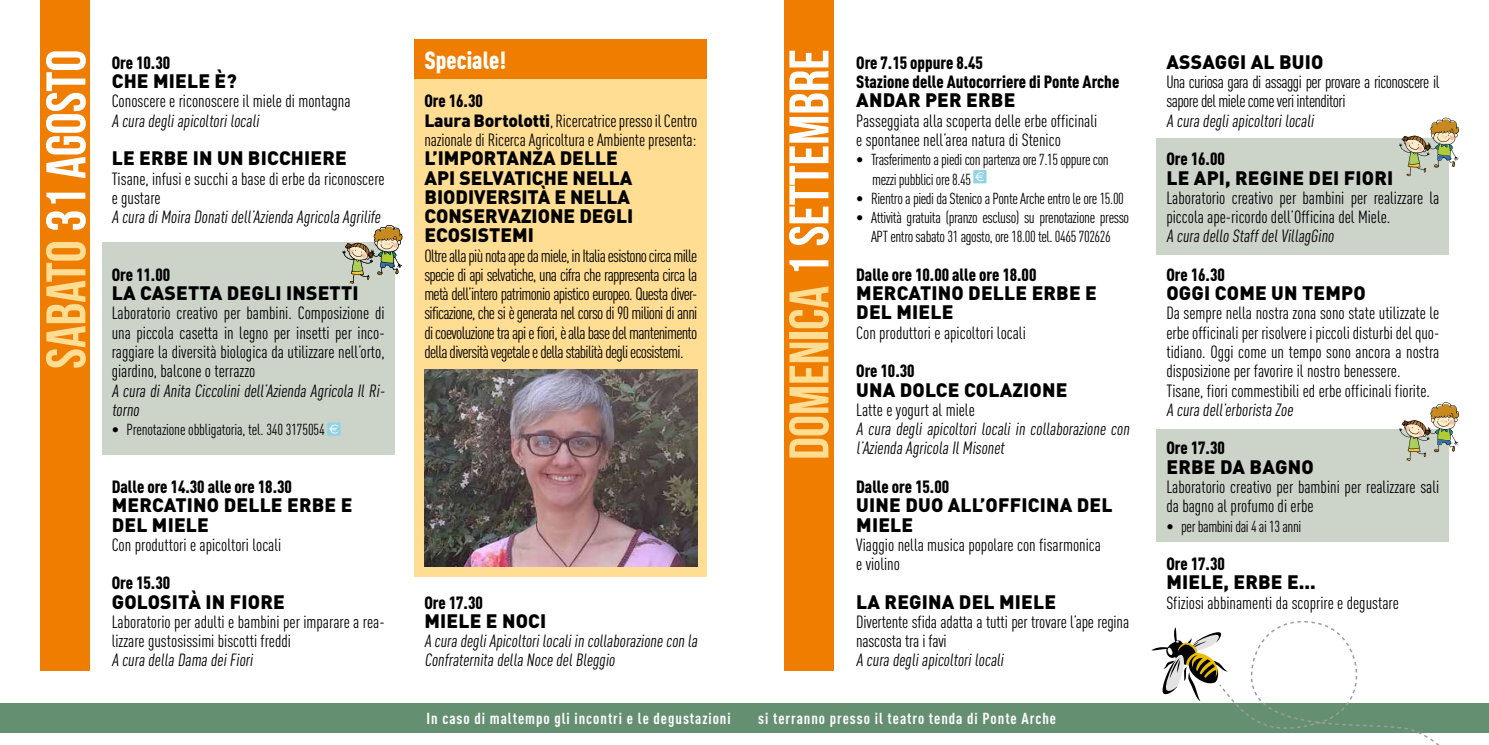
<style>
.page{position:relative;width:1489px;height:745px;background:#fff}
.page>*{position:absolute;margin:0;border:0;box-sizing:border-box;transform-origin:0 0}
.t1{font:55.65px "Bebas Neue";color:#fff}
.t2{font:24.5px "DIN Cond Black Alternate";color:#fff}
.t3{font:900 19.25px/19.2px "DIN Pro";letter-spacing:.01em;color:#000}
.t4{font:17.5px/19.2px "DIN Cond";color:#000}
.t5{font:900 17.5px/19.2px "DIN Cond";color:#000}
.t6{font:17.5px/19.2px "DIN Cond";letter-spacing:-.03em;color:#000}
.t7{font:15.75px/19.2px "DIN Cond";letter-spacing:-.025em;color:#000}
.t8{font:700 15.75px "DIN Cond";letter-spacing:.06em;color:#fff}
.s1{color:#ffdd93}
.s2{font-weight:900}
.s3{font-family:"DIN Pro";font-weight:900}
</style>
<div class="page">
<div style="left:40px;top:0;width:49px;height:670px;background:#ef7d00"></div>
<div style="left:784px;top:0;width:49px;height:670px;background:#ef7d00"></div>
<div style="left:102px;top:242px;width:292px;height:212px;background:#ccd4ca"></div>
<div style="left:1156px;top:138px;width:293px;height:116px;background:#ccd4ca"></div>
<div style="left:1156px;top:428px;width:293px;height:113px;background:#ccd4ca"></div>
<svg style="left:342px;top:225px;width:61px;height:58px"></svg>
<div style="left:414px;top:40px;width:293px;height:536px;background:#ffdd93"></div>
<img style="left:424px;top:369px;width:273px;height:197px">
<div style="left:414px;top:39px;width:293px;height:39px;background:#ef7d00"></div>
<svg style="left:1399px;top:117px;width:60px;height:59px"></svg>
<svg style="left:1398px;top:402px;width:61px;height:58px"></svg>
<div style="left:973px;top:170px;width:13px;height:13px;background:#92d2e5"></div>
<svg style="left:975px;top:172px;width:9px;height:9px"></svg>
<div style="left:327px;top:422px;width:13px;height:13px;background:#92d2e5"></div>
<svg style="left:329px;top:424px;width:9px;height:9px"></svg>
<div style="left:0;top:703px;width:1488px;height:29px;background:#658f71"></div>
<svg style="left:1151px;top:621px;width:326px;height:123px"></svg>
<h1 class="t1" style="left:36px;top:368px;width:320px;rotate:-90deg"><span class="s1">SABATO</span> 31 AGOSTO</h1>
<h1 class="t1" style="left:778px;top:459px;width:412px;rotate:-90deg"><span class="s1">Domenica</span> 1 settembre</h1>
<h2 class="t2" style="left:424px;top:45px;width:83px">Speciale!</h2>
<p class="t4" style="left:424px;top:91px;width:274px"><span class="s2">Ore 16.30<br></span><span class="s3">Laura Bortolotti</span>, Ricercatrice presso il Centro nazionale di Ricerca Agricoltura e Ambiente presenta:</p>
<p class="t3" style="left:424px;top:148px;width:210px">L’IMPORTANZA DELLE<br>API SELVATICHE NELLA<br>BIODIVERSITÀ E NELLA<br>CONSERVAZIONE DEGLI<br>ECOSISTEMI</p>
<p class="t4" style="left:424px;top:245px;width:274px;text-align:justify">Oltre alla più nota ape da miele, in Italia esistono circa mille specie di api selvatiche, una cifra che rappresenta circa la metà dell’intero patrimonio apistico europeo. Questa diver&shy;sificazione, che si è generata nel corso di 90 milioni di anni di coevoluzione tra api e fiori, è alla base del mantenimento della diversità vegetale e della stabilità degli ecosistemi.</p>
<p class="t5" style="left:112px;top:52px;width:60px">Ore 10.30</p>
<p class="t3" style="left:112px;top:71px;width:126px">CHE MIELE È?</p>
<p class="t4" style="left:112px;top:91px;width:240px">Conoscere e riconoscere il miele di montagna<br>A cura degliapicoltorilocali</p>
<p class="t3" style="left:112px;top:148px;width:237px">LE ERBE IN UN BICCHIERE</p>
<p class="t4" style="left:112px;top:168px;width:274px">Tisane, infusi e succhi a base di erbe da riconoscere e gustare<br>A cura diMoira Donatidell’Azienda Agricola Agrilife</p>
<p class="t5" style="left:112px;top:264px;width:60px">Ore 11.00</p>
<p class="t3" style="left:112px;top:282px;width:248px">LA CASETTA DEGLI INSETTI</p>
<p class="t4" style="left:112px;top:303px;width:277px">Laboratorio creativo per bambini. Composizione di una piccola casetta in legno per insetti per inco&shy;raggiare la diversità biologica da utilizzare nell’orto, giardino, balcone o terrazzo<br>A cura di Anita Ciccolini dell’Azienda Agricola Il Ri&shy;torno</p>
<p class="t7" style="left:112px;top:419px;width:214px">• Prenotazione obbligatoria, tel. 340 3175054</p>
<p class="t5" style="left:112px;top:476px;width:182px">Dalle ore 14.30 alle ore 18.30</p>
<p class="t3" style="left:112px;top:494px;width:242px">MERCATINO DELLE ERBE E<br>DEL MIELE</p>
<p class="t4" style="left:112px;top:534px;width:171px">Con produttori e apicoltori locali</p>
<p class="t5" style="left:112px;top:572px;width:60px">Ore 15.30</p>
<p class="t3" style="left:112px;top:590px;width:174px">GOLOSITÀ IN FIORE</p>
<p class="t4" style="left:112px;top:611px;width:274px">Laboratorio per adulti e bambini per imparare a rea&shy;lizzare gustosissimi biscotti freddi<br>A cura della Dama deiFiori</p>
<p class="t5" style="left:424px;top:591px;width:60px">Ore 17.30</p>
<p class="t3" style="left:424px;top:610px;width:123px">MIELE E NOCI</p>
<p class="t4" style="left:424px;top:630px;width:277px">A cura degliApicoltorilocaliin collaborazione con la<br>Confraternita della Noce delBleggio</p>
<p class="t5" style="left:856px;top:52px;width:265px">Ore 7.15 oppure 8.45<br>Stazione delle Autocorriere di Ponte Arche</p>
<p class="t3" style="left:856px;top:90px;width:161px">ANDAR PER ERBE</p>
<p class="t4" style="left:856px;top:111px;width:242px">Passeggiata alla scoperta delle erbe officinali e spontanee nell’area natura di Stenico</p>
<p class="t7" style="left:872px;top:150px;width:238px;text-indent:-16px">• Trasferimento a piedi con partenza ore 7.15 oppure con mezzi pubblici ore 8.45</p>
<p class="t7" style="left:856px;top:188px;width:269px">• Rientro a piedi da Stenico a Ponte Arche entro le ore 15.00</p>
<p class="t7" style="left:856px;top:208px;width:274px;text-align:center">• Attività gratuita (pranzo escluso) su prenotazione presso<br>APT entro sabato 31 agosto, ore 18.00 tel. 0465 702626</p>
<p class="t5" style="left:856px;top:264px;width:182px">Dalle ore 10.00 alle ore 18.00</p>
<p class="t3" style="left:856px;top:282px;width:242px">MERCATINO DELLE ERBE E<br>DEL MIELE</p>
<p class="t4" style="left:856px;top:322px;width:171px">Con produttori e apicoltori locali</p>
<p class="t5" style="left:856px;top:360px;width:60px">Ore 10.30</p>
<p class="t3" style="left:856px;top:379px;width:213px">UNA DOLCE COLAZIONE</p>
<p class="t4" style="left:856px;top:399px;width:277px">Latte e yogurt al miele<br>A cura degli apicoltori locali in collaborazione con l’Azienda Agricola IlMisonet</p>
<p class="t5" style="left:856px;top:476px;width:94px">Dalle ore 15.00</p>
<p class="t3" style="left:856px;top:494px;width:258px">UINE DUO ALL’OFFICINA DEL<br>MIELE</p>
<p class="t4" style="left:856px;top:534px;width:246px">Viaggio nella musica popolare con fisarmonica e violino</p>
<p class="t3" style="left:856px;top:590px;width:201px">LA REGINA DEL MIELE</p>
<p class="t4" style="left:856px;top:611px;width:274px">Divertente sfida adatta a tutti per trovare l’ape regina nascosta tra i favi<br>A cura degliapicoltorilocali</p>
<p class="t8" style="left:426px;top:708px;width:306px">In caso di maltempo gli incontri e le degustazioni</p>
<p class="t8" style="left:758px;top:708px;width:299px">si terranno presso il teatro tenda di Ponte Arche</p>
<p class="t3" style="left:1166px;top:51px;width:158px">ASSAGGI AL BUIO</p>
<p class="t6" style="left:1166px;top:72px;width:274px">Una curiosa gara di assaggi per provare a riconoscere il sapore del miele come veri intenditori<br>A cura degliapicoltorilocali</p>
<p class="t5" style="left:1166px;top:149px;width:60px">Ore 16.00</p>
<p class="t3" style="left:1166px;top:167px;width:228px">LE API, REGINE DEI FIORI</p>
<p class="t4" style="left:1166px;top:188px;width:274px">Laboratorio creativo per bambini per realizzare la piccola ape-ricordo dell’Officina del Miele.<br>A cura dello StaffdelVillagGino</p>
<p class="t5" style="left:1166px;top:264px;width:60px">Ore 16.30</p>
<p class="t3" style="left:1166px;top:282px;width:201px">OGGI COME UN TEMPO</p>
<p class="t4" style="left:1166px;top:303px;width:274px">Da sempre nella nostra zona sono state utilizzate le erbe officinali per risolvere i piccoli disturbi del quo&shy;tidiano. Oggi come un tempo sono ancora a nostra disposizione per favorire il nostro benessere.<br>Tisane, fiori commestibili ed erbe officinali fiorite.<br>A cura dell’erborista Zoe</p>
<p class="t5" style="left:1166px;top:437px;width:60px">Ore 17.30</p>
<p class="t3" style="left:1166px;top:456px;width:149px">ERBE DA BAGNO</p>
<p class="t4" style="left:1166px;top:476px;width:274px">Laboratorio creativo per bambini per realizzare sali da bagno al profumo di erbe</p>
<p class="t7" style="left:1166px;top:516px;width:137px">• per bambini dai 4 ai 13 anni</p>
<p class="t5" style="left:1166px;top:553px;width:60px">Ore 17.30</p>
<p class="t3" style="left:1166px;top:571px;width:151px">MIELE, ERBE E...</p>
<p class="t4" style="left:1166px;top:592px;width:234px">Sfiziosi abbinamenti da scoprire e degustare</p>
</div>
